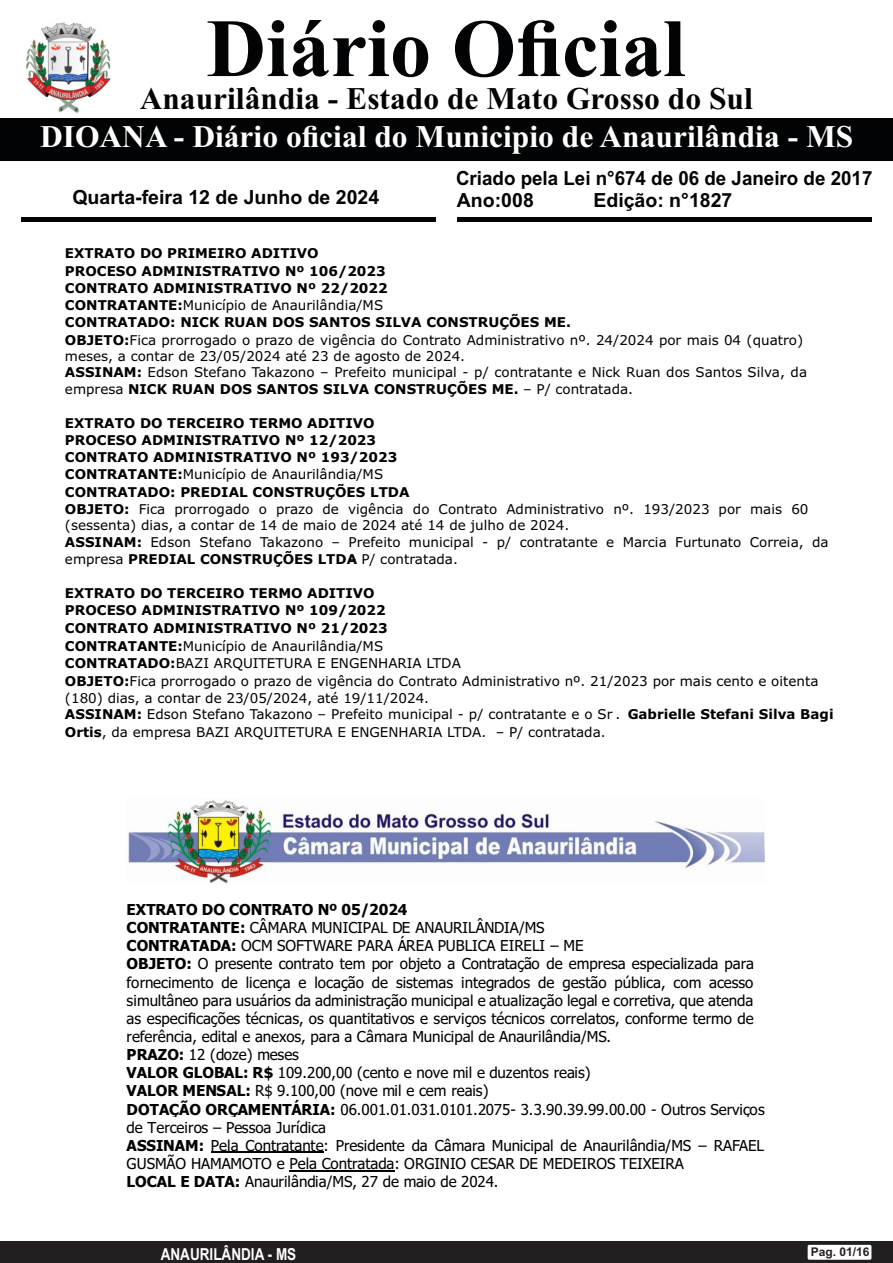
<style>
.page{position:relative;width:893px;height:1263px;background:#fff}
.page>*{position:absolute;margin:0;border:0;box-sizing:border-box;transform-origin:0 0}
.t1{font:700 82.5px "Times New Roman";color:#020304}
.t2{font:700 31.5px "Times New Roman";color:#fff}
.t3{font:700 31.5px "Times New Roman";color:#020304}
.t4{font:700 19.5px "Arial";color:#020304}
.t5{font:700 19.5px "Arial";color:#020304;scale:.96 1}
.t6{font:700 16.5px "Arial Narrow";color:#fff}
.t7{font:15.15px/18.1px "Tahoma";color:#000}
.t8{font:13.5px/17px "Verdana";color:#000}
.t9{font:700 12px "Arial";color:#231f20}
.s1{font-weight:700}
</style>
<div class="page">
<div style="left:0;top:1241px;width:893px;height:22px;background:#231f20"></div>
<div style="left:808px;top:1245px;width:63px;height:15px;background:#fff;border-radius:2px"></div>
<div style="left:0;top:118px;width:893px;height:43px;background:#020304"></div>
<hr style="left:21px;top:218px;width:415px;height:4px;background:#020304">
<hr style="left:457px;top:218px;width:415px;height:4px;background:#020304">
<img style="left:26px;top:23px;width:85px;height:90px">
<img style="left:128px;top:800px;width:637px;height:82px">
<hr style="left:211px;top:1152px;width:113px;height:1px;background:#000">
<hr style="left:289px;top:1170px;width:106px;height:1px;background:#000">
<h1 class="t1" style="left:206px;top:20px;width:481px">Diário Oficial</h1>
<h2 class="t3" style="left:140px;top:87px;width:615px">Anaurilândia - Estado de Mato Grosso do Sul</h2>
<h2 class="t2" style="left:40px;top:126px;width:815px">DIOANA - Diário oficial do Municipio de Anaurilândia - MS</h2>
<h3 class="t5" style="left:456px;top:171px;width:435px">Criado pela Lei n°674 de 06 de Janeiro de 2017</h3>
<h3 class="t4" style="left:72px;top:189px;width:308px">Quarta-feira 12 de Junho de 2024</h3>
<h3 class="t4" style="left:457px;top:193px;width:78px">Ano:008</h3>
<h3 class="t4" style="left:593px;top:193px;width:140px">Edição: n°1827</h3>
<p class="t8" style="left:65px;top:246px;width:744px"><span class="s1">EXTRATO DO PRIMEIRO ADITIVO<br>PROCESO ADMINISTRATIVO Nº 106/2023<br>CONTRATO ADMINISTRATIVO Nº 22/2022<br>CONTRATANTE:</span>Município de Anaurilândia/MS<br><span class="s1">CONTRATADO: NICK RUAN DOS SANTOS SILVA CONSTRUÇÕES ME.<br>OBJETO:</span>Fica prorrogado o prazo de vigência do Contrato Administrativo nº. 24/2024 por mais 04 (quatro) meses, a contar de 23/05/2024 até 23 de agosto de 2024.<br><span class="s1">ASSINAM:</span> Edson Stefano Takazono – Prefeito municipal - p/ contratante e Nick Ruan dos Santos Silva, da empresa <span class="s1">NICK RUAN DOS SANTOS SILVA CONSTRUÇÕES ME.</span> – P/ contratada.</p>
<p class="t8" style="left:65px;top:415px;width:765px"><span class="s1">EXTRATO DO TERCEIRO TERMO ADITIVO<br>PROCESO ADMINISTRATIVO Nº 12/2023<br>CONTRATO ADMINISTRATIVO Nº 193/2023<br>CONTRATANTE:</span>Município de Anaurilândia/MS<br><span class="s1">CONTRATADO: PREDIAL CONSTRUÇÕES LTDA<br>OBJETO:</span> Fica prorrogado o prazo de vigência do Contrato Administrativo nº. 193/2023 por mais 60 (sessenta) dias, a contar de 14 de maio de 2024 até 14 de julho de 2024.<br><span class="s1">ASSINAM:</span> Edson Stefano Takazono – Prefeito municipal - p/ contratante e Marcia Furtunato Correia, da empresa <span class="s1">PREDIAL CONSTRUÇÕES LTDA</span>– P/ contratada.</p>
<p class="t8" style="left:65px;top:585px;width:755px;line-height:17.7px"><span class="s1">EXTRATO DO TERCEIRO TERMO ADITIVO<br>PROCESO ADMINISTRATIVO Nº 109/2022<br>CONTRATO ADMINISTRATIVO Nº 21/2023<br>CONTRATANTE:</span>Município de Anaurilândia/MS<br><span class="s1">CONTRATADO:</span>BAZI ARQUITETURA E ENGENHARIA LTDA<br><span class="s1">OBJETO:</span>Fica prorrogado o prazo de vigência do Contrato Administrativo nº. 21/2023 por mais cento e oitenta</p>
<p class="t8" style="left:65px;top:691px;width:770px;line-height:16.4px">(180) dias, a contar de 23/05/2024, até 19/11/2024.<br><span class="s1">ASSINAM:</span> Edson Stefano Takazono – Prefeito municipal - p/ contratante e o Sr . <span class="s1">Gabrie</span>.<span class="s1">lle Stefani Silva Bagi</span></p>
<p class="t8" style="left:65px;top:724px;width:542px"><span class="s1">Ortis</span>, da empresa BAZI ARQUITETURA E ENGENHARIA LTDA. – P/ contratada.</p>
<p class="t7" style="left:127px;top:902px;width:640px"><span class="s1">EXTRATO DO CONTRATO Nº 05/2024<br>CONTRATANTE:</span> CÂMARA MUNICIPAL DE ANAURILÂNDIA/MS<br><span class="s1">CONTRATADA:</span> OCM SOFTWARE PARA ÁREA PUBLICA EIRELI – ME<br><span class="s1">OBJETO:</span> O presente contrato tem por objeto a Contratação de empresa especializada para fornecimento de licença e locação de sistemas integrados de gestão pública, com acesso simultâneo para usuários da administração municipal e atualização legal e corretiva, que atenda as especificações técnicas, os quantitativos e serviços técnicos correlatos, conforme termo de referência, edital e anexos, para a Câmara Municipal de Anaurilândia/MS.<br><span class="s1">PRAZO:</span> 12 (doze) meses<br><span class="s1">VALOR GLOBAL: R$</span> 109.200,00 (cento e nove mil e duzentos reais)<br><span class="s1">VALOR MENSAL:</span> R$ 9.100,00 (nove mil e cem reais)<br><span class="s1">DOTAÇÃO ORÇAMENTÁRIA:</span> 06.001.01.031.0101.2075- 3.3.90.39.99.00.00 - Outros Serviços de Terceiros – Pessoa Jurídica<br><span class="s1">ASSINAM:</span> Pela Contratante: Presidente da Câmara Municipal de Anaurilândia/MS – RAFAEL GUSMÃO HAMAMOTO e Pela Contratada: ORGINIO CESAR DE MEDEIROS TEIXEIRA<br><span class="s1">LOCAL E DATA:</span> Anaurilândia/MS, 27 de maio de 2024.</p>
<p class="t6" style="left:161px;top:1241px;width:137px">ANAURILÂNDIA - MS</p>
<p class="t9" style="left:811px;top:1248px;width:60px">Pag. 01/16</p>
</div>
